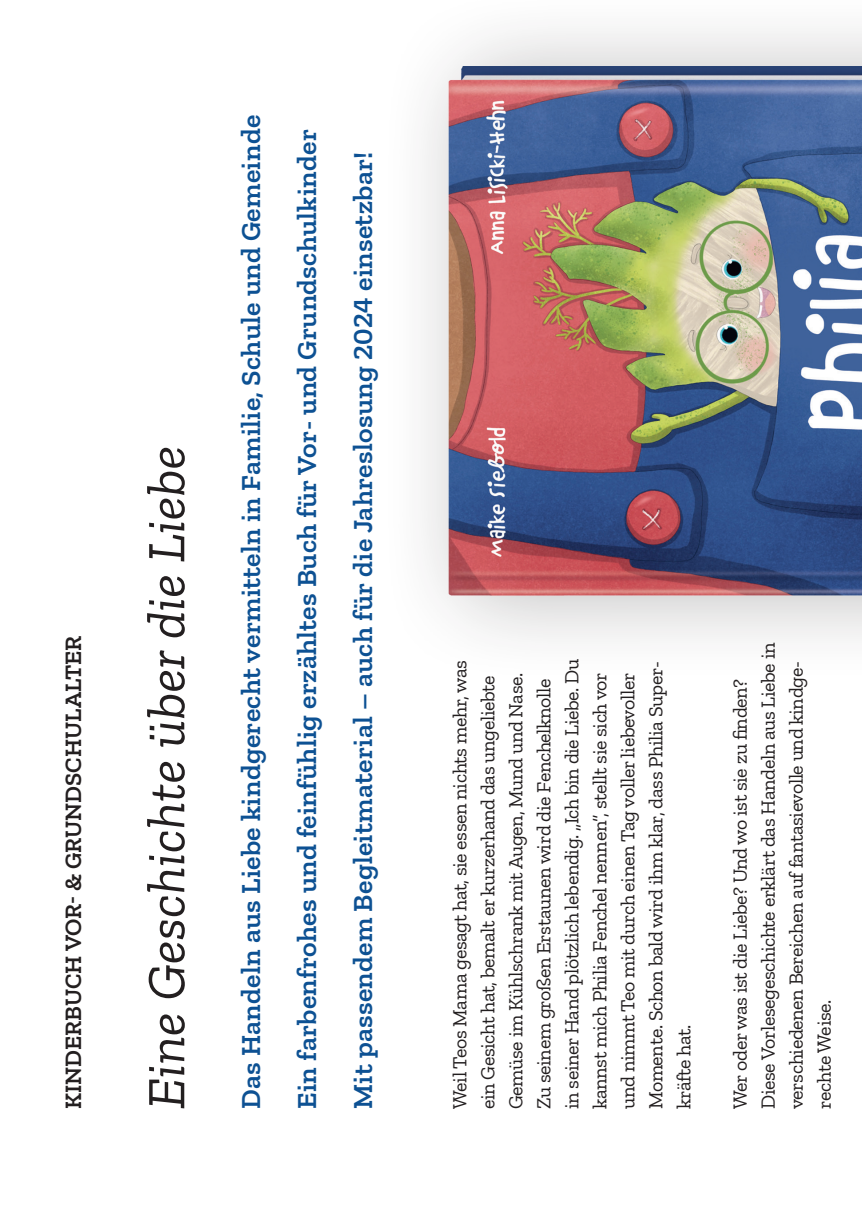
<style>
.page{position:relative;width:862px;height:1214px;background:#fff}
.page>*{position:absolute;margin:0;border:0;box-sizing:border-box;transform-origin:0 0}
.t1{font:italic 54px "Zilla Slab";color:#231f20}
.t2{font:600 28px/56px "Zilla Slab";letter-spacing:.01em;color:#0d5193}
.t3{font:600 24px "Zilla Slab";color:#231f20}
.t4{font:20px/28px "Zilla Slab";letter-spacing:-.02em;color:#231f20}
</style>
<div class="page">
<div style="left:378px;top:0;width:484px;height:685px;background:#231f20;opacity:.3"></div>
<img style="left:407px;top:51px;width:455px;height:568px">
<p class="t3" style="left:60px;top:1108px;width:475px;rotate:-90deg">KINDERBUCH VOR- &amp; GRUNDSCHULALTER</p>
<h1 class="t1" style="left:137px;top:1108px;width:664px;rotate:-90deg">Eine Geschichte über die Liebe</h1>
<h2 class="t2" style="left:223px;top:1108px;width:995px;rotate:-90deg">Das Handeln aus Liebe kindgerecht vermitteln in Familie, Schule und Gemeinde<br>Ein farbenfrohes und feinfühlig erzähltes Buch für Vor- und Grundschulkinder<br>Mit passendem Begleitmaterial – auch für die Jahreslosung 2024 einsetzbar!</h2>
<p class="t4" style="left:446px;top:1108px;width:452px;rotate:-90deg">Weil Teos Mama gesagt hat, sie essen nichts mehr, was ein Gesicht hat, bemalt er kurzerhand das ungeliebte Gemüse im Kühlschrank mit Augen, Mund und Nase.<br>Zu seinem großen Erstaunen wird die Fenchelknolle in seiner Hand plötzlich lebendig. „Ich bin die Liebe. Du kannst mich Philia Fenchel nennen“, stellt sie sich vor und nimmt Teo mit durch einen Tag voller liebevoller Momente. Schon bald wird ihm klar, dass Philia Super&shy;kräfte hat.</p>
<p class="t4" style="left:726px;top:1108px;width:467px;rotate:-90deg">Wer oder was ist die Liebe? Und wo ist sie zu finden?<br>Diese Vorlesegeschichte erklärt das Handeln aus Liebe in verschiedenen Bereichen auf fantasievolle und kindge&shy;rechte Weise.</p>
</div>
